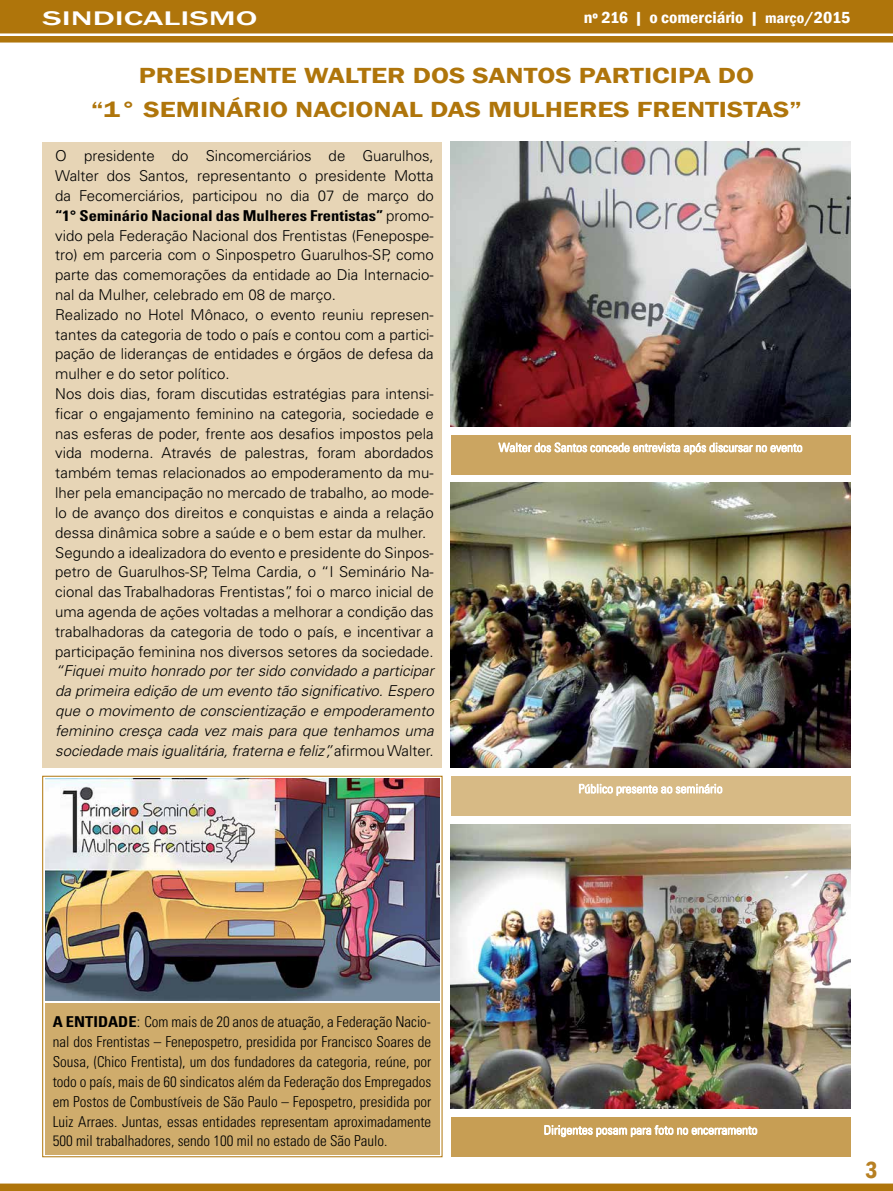
<style>
.page{position:relative;width:893px;height:1191px;background:#fff}
.page>*{position:absolute;margin:0;border:0;box-sizing:border-box;transform-origin:0 0}
.t1{font:600 condensed 24px "Franklin Gothic";color:#b78023}
.t2{font:600 22.5px "Franklin Gothic";color:#af750b;scale:1.25 1}
.t3{font:500 20.25px "Franklin Gothic";color:#fff;scale:1.67 1}
.t4{font:600 condensed 16.5px "Franklin Gothic";color:#fff;scale:1.1 1}
.t5{font:300 15px/19.8px "Univers LT Std";color:#000}
.t6{font:300 condensed 15px/19.8px "Univers LT Std";color:#000;text-align:justify}
.t7{font:italic 300 15px/19.8px "Univers LT Std";color:#000;text-align:justify}
.t8{font:300 condensed 12.15px "Univers LT Std";color:#fff;scale:1.09 1}
.s1{font-size:15px}
.s2{font-weight:700;font-stretch:condensed}
.s3{font-style:normal}
.s4{font-weight:700}
.s5{font-stretch:normal}
</style>
<div class="page">
<img style="left:45px;top:778px;width:395px;height:222px">
<div style="left:45px;top:1002px;width:395px;height:152px;background:#cfac6c"></div>
<svg style="left:0;top:1183px;width:893px;height:8px;background:#b47e1b"></svg>
<svg style="left:0;top:0;width:893px;height:43px;background:#b47e1c"></svg>
<div style="left:43px;top:142px;width:399px;height:625px;background:#e7d5b6"></div>
<img style="left:451px;top:824px;width:399px;height:284px">
<img style="left:451px;top:142px;width:399px;height:284px">
<img style="left:451px;top:483px;width:399px;height:284px">
<div style="left:451px;top:435px;width:399px;height:39px;background:#cba561"></div>
<div style="left:451px;top:776px;width:399px;height:39px;background:#d7ba85"></div>
<div style="left:451px;top:1117px;width:399px;height:40px;background:#c79e54"></div>
<svg style="left:498px;top:442px;width:304px;height:13px"></svg>
<svg style="left:579px;top:783px;width:143px;height:13px"></svg>
<svg style="left:544px;top:1125px;width:213px;height:12px"></svg>
<h3 class="t3" style="left:43px;top:5px;width:130px">SINDICALISMO</h3>
<p class="t4" style="left:584px;top:7px;width:244px">nº 216 | o comerciário | <span class="s1">março</span>/2015</p>
<h2 class="t2" style="left:139px;top:61px;width:67px">PRESIDENTE</h2>
<h2 class="t2" style="left:304px;top:61px;width:33px">WALTER</h2>
<h2 class="t2" style="left:413px;top:61px;width:62px">DO S SANTO</h2>
<h2 class="t2" style="left:555px;top:61px;width:32px">S PARTICIPA</h2>
<h2 class="t2" style="left:718px;top:61px;width:15px">DO</h2>
<h2 class="t2" style="left:91px;top:96px;width:56px">“1° SEMINÁRIO</h2>
<h2 class="t2" style="left:295px;top:96px;width:29px">NACIONAL</h2>
<h2 class="t2" style="left:430px;top:96px;width:80px">DAS MULHERE</h2>
<h2 class="t2" style="left:613px;top:96px;width:44px">S FRENTI</h2>
<h2 class="t2" style="left:727px;top:96px;width:61px">STAS”</h2>
<p class="t5" style="left:55px;top:146px;width:380px">O presidente do Sincomerciários de Guarulhos, Walter dos Santos, representanto o presidente Motta da Fecomerciários, participou no dia 07 de março do <span class="s2">“1° Seminário Nacional das Mulheres Frentistas”</span> promo&shy;vido pela Federação Nacional dos Frentistas (Fenepospe&shy;tro) em parceria com o Sinpospetro Guarulhos-SP, como parte das comemorações da entidade ao Dia Internacio&shy;nal da Mulher, celebrado em 08 de março.<br>Realizado no Hotel Mônaco, o evento reuniu represen&shy;tantes da categoria de todo o país e contou com a partici&shy;pação de lideranças de entidades e órgãos de defesa da mulher e do setor político.<br>Nos dois dias, foram discutidas estratégias para intensi&shy;ficar o engajamento feminino na categoria, sociedade e nas esferas de poder, frente aos desafios impostos pela vida moderna. Através de palestras, foram abordados também temas relacionados ao empoderamento da mu&shy;lher pela emancipação no mercado de trabalho, ao mode&shy;lo de avanço dos direitos e conquistas e ainda a relação dessa dinâmica sobre a saúde e o bem estar da mulher.<br>Segundo a idealizadora do evento e presidente do Sinpos&shy;petro de Guarulhos-SP, Telma Cardia, o “I Seminário Na&shy;cional das Trabalhadoras Frentistas”, foi o marco inicial de uma agenda de ações voltadas a melhorar a condição das trabalhadoras da categoria de todo o país, e incentivar a participação feminina nos diversos setores da sociedade.</p>
<p class="t7" style="left:55px;top:661px;width:380px">“Fiquei muito honrado por ter sido convidado a participar da primeira edição de um evento tão significativo. Espero que o movimento de conscientização e empoderamento feminino cresça cada vez mais para que tenhamos uma sociedade mais igualitária, fraterna e feliz”, <span class="s3">afirmou Walter.</span></p>
<p class="t6" style="left:53px;top:1012px;width:380px"><span class="s4">A ENTIDADE</span><span class="s5">:</span> Com mais de 20 anos de atuação, a Federação Nacio&shy;nal dos Frentistas – Fenepospetro, presidida por Francisco Soares de Sousa, (Chico Frentista), um dos fundadores da categoria, reúne, por todo o país, mais de 60 sindicatos além da Federação dos Empregados em Postos de Combustíveis de São Paulo – Fepospetro, presidida por Luiz Arraes. Juntas, essas entidades representam aproximadamente 500 mil trabalhadores, sendo 100 mil no estado de São Paulo.</p>
<p class="t8" style="left:544px;top:1122px;width:198px">Dirigentes posam para foto no encerramento</p>
<h1 class="t1" style="left:866px;top:1153px;width:14px">3</h1>
</div>
